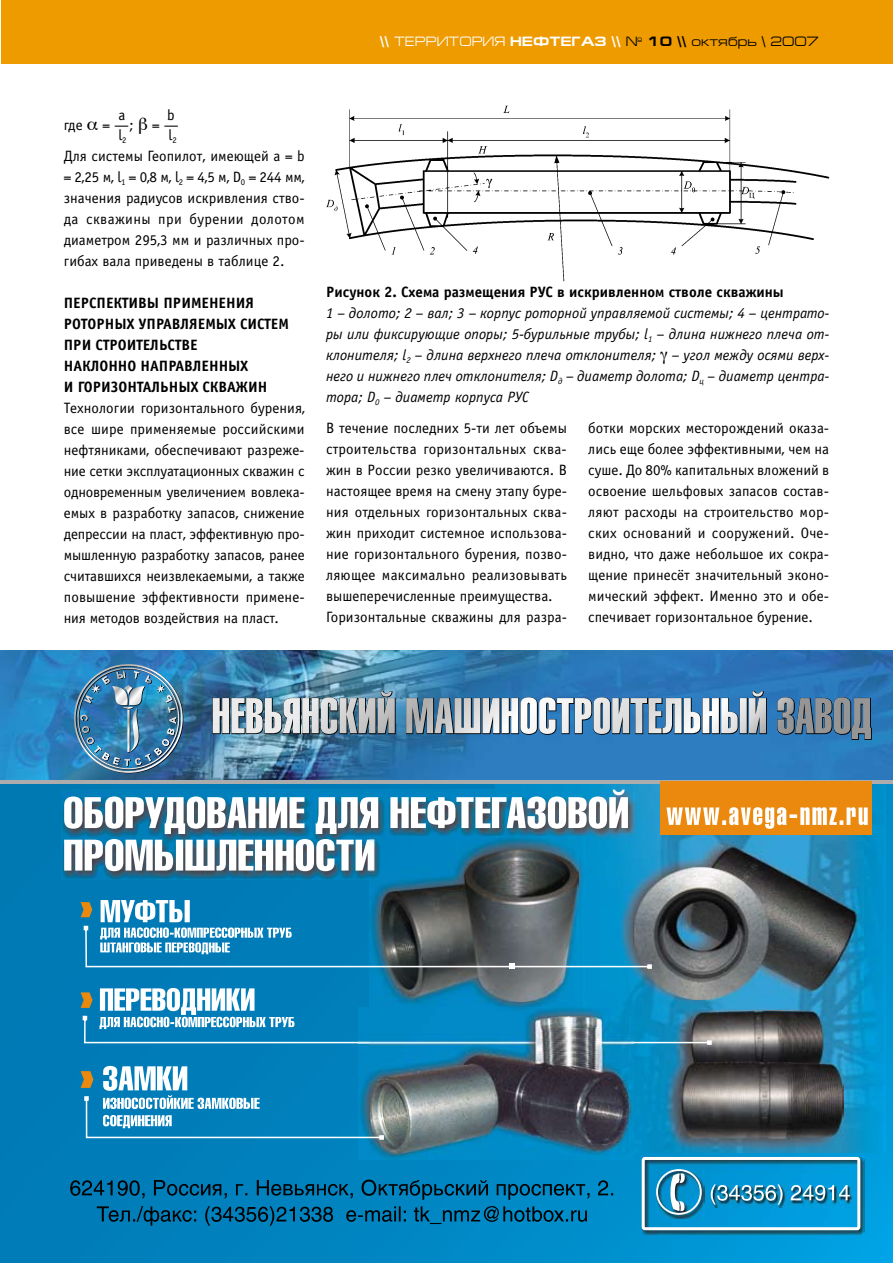
<style>
.page{position:relative;width:893px;height:1263px;background:#fff}
.page>*{position:absolute;margin:0;border:0;box-sizing:border-box;transform-origin:0 0}
.t1{font:15px/21px "Officina Sans C";color:#000}
.t2{font:italic 15px/21px "Officina Sans C";color:#000;text-align:justify}
.t3{font:700 15px "Officina Sans C";color:#000}
.t4{font:13.5px "Europe Ext";color:#000}
.s1{font-weight:700;color:#fff}
.s2{color:#fff}
.s3{font-weight:700}
</style>
<div class="page">
<div style="left:2px;top:0;width:891px;height:64px;background:#ee9b00"></div>
<img style="left:326px;top:106px;width:503px;height:176px">
<div style="left:0;top:650px;width:893px;height:613px;background:linear-gradient(to right,#0075b1,#039cd9)"></div>
<img style="left:495px;top:784px;width:391px;height:368px">
<img style="left:0;top:650px;width:893px;height:131px">
<img style="left:74px;top:664px;width:109px;height:109px">
<svg style="left:213px;top:691px;width:659px;height:49px;background:#7f9cb3"></svg>
<img style="left:665px;top:1008px;width:176px;height:144px">
<img style="left:681px;top:1010px;width:163px;height:131px">
<img style="left:61px;top:789px;width:573px;height:90px">
<svg style="left:64px;top:789px;width:564px;height:82px"></svg>
<img style="left:369px;top:836px;width:215px;height:152px">
<img style="left:380px;top:849px;width:199px;height:139px">
<img style="left:620px;top:834px;width:238px;height:168px">
<img style="left:634px;top:841px;width:229px;height:158px">
<img style="left:358px;top:1045px;width:275px;height:114px">
<img style="left:369px;top:1045px;width:262px;height:109px">
<svg style="left:81px;top:900px;width:571px;height:69px;background:#3d81a0"></svg>
<svg style="left:81px;top:988px;width:631px;height:57px;background:#3493be"></svg>
<svg style="left:81px;top:1066px;width:303px;height:74px;background:#3093c1"></svg>
<hr style="left:0;top:781px;width:893px;height:3px;background:#acacac">
<div style="left:660px;top:781px;width:212px;height:54px;background:#eb880e"></div>
<svg style="left:666px;top:807px;width:202px;height:22px"></svg>
<svg style="left:70px;top:1179px;width:543px;height:21px;background:#006999"></svg>
<img style="left:642px;top:1157px;width:223px;height:77px">
<div style="left:642px;top:1157px;width:218px;height:73px;border:3px solid #fff;border-radius:2px"></div>
<img style="left:711px;top:1186px;width:141px;height:21px">
<img style="left:711px;top:1184px;width:139px;height:21px">
<img style="left:656px;top:1170px;width:48px;height:48px">
<svg style="left:656px;top:1169px;width:46px;height:46px"></svg>
<svg style="left:97px;top:1206px;width:490px;height:20px;background:#006796"></svg>
<p class="t4" style="left:380px;top:34px;width:440px"><span class="s1">\\</span> <span class="s2">ТЕРРИТОРИЯ</span> <span class="s1">НЕФТЕГАЗ \\</span> № <span class="s3">10 \\</span> октябрь \ 2007</p>
<p class="t1" style="left:118px;top:105px;width:8px">a</p>
<p class="t1" style="left:167px;top:105px;width:9px">b</p>
<p class="t1" style="left:64px;top:115px;width:20px">где</p>
<p class="t1" style="left:103px;top:115px;width:78px">= —; = —</p>
<p class="t1" style="left:118px;top:124px;width:10px">l<sub>2</sub></p>
<p class="t1" style="left:64px;top:124px;width:242px;text-indent:105px">l<sub>2<br></sub>Для системы Геопилот, имеющей a = b = 2,25 м, l<sub>1</sub> = 0,8 м, l<sub>2</sub> = 4,5 м, D<sub>0</sub> = 244 мм, значения радиусов искривления ство&shy;да скважины при бурении долотом диаметром 295,3 мм и различных про&shy;гибах вала приведены в таблице 2.</p>
<p class="t3" style="left:64px;top:294px;width:19px">Перспективы</p>
<p class="t3" style="left:163px;top:294px;width:10px">применения</p>
<p class="t3" style="left:64px;top:315px;width:10px">роторны</p>
<p class="t3" style="left:127px;top:315px;width:30px">х управляемы</p>
<p class="t3" style="left:228px;top:315px;width:21px">х систем</p>
<p class="t3" style="left:64px;top:336px;width:10px">при</p>
<p class="t3" style="left:96px;top:336px;width:9px">строительстве</p>
<p class="t3" style="left:64px;top:357px;width:10px">наклонно</p>
<p class="t3" style="left:141px;top:357px;width:10px">направленны</p>
<p class="t3" style="left:241px;top:357px;width:9px">х</p>
<p class="t3" style="left:64px;top:378px;width:24px">и горизонтальны</p>
<p class="t3" style="left:191px;top:378px;width:22px">х скважин</p>
<p class="t1" style="left:64px;top:397px;width:243px;text-align:justify">Технологии горизонтального бурения, все шире применяемые российскими нефтяниками, обеспечивают разреже&shy;ние сетки эксплуатационных скважин с одновременным увеличением вовлека&shy;емых в разработку запасов, снижение депрессии на пласт, эффективную про&shy;мышленную разработку запасов, ранее считавшихся неизвлекаемыми, а также повышение эффективности примене&shy;ния методов воздействия на пласт.</p>
<p class="t3" style="left:326px;top:284px;width:459px">Рисунок 2. Схема размещения РУС в искривленном стволе скважины</p>
<p class="t2" style="left:326px;top:303px;width:505px">1 – долото; 2 – вал; 3 – корпус роторной управляемой системы; 4 – центрато&shy;ры или фиксирующие опоры; 5-бурильные трубы; l<sub>1</sub> – длина нижнего плеча от&shy;клонителя; l<sub>2</sub> – длина верхнего плеча отклонителя; – угол между осями верх&shy;него и нижнего плеч отклонителя; D<sub>д</sub> – диаметр долота; D<sub>ц</sub> – диаметр центра&shy;тора; D<sub>0</sub> – диаметр корпуса РУС</p>
<p class="t1" style="left:326px;top:418px;width:243px">В течение последних 5-ти лет объемы строительства горизонтальных сква&shy;жин в России резко увеличиваются. В настоящее время на смену этапу буре&shy;ния отдельных горизонтальных сква&shy;жин приходит системное использова&shy;ние горизонтального бурения, позво&shy;ляющее максимально реализовывать вышеперечисленные преимущества.<br>Горизонтальные скважины для разра-</p>
<p class="t1" style="left:588px;top:418px;width:243px;text-align:justify">ботки морских месторождений оказа&shy;лись еще более эффективными, чем на суше. До 80% капитальных вложений в освоение шельфовых запасов состав&shy;ляют расходы на строительство мор&shy;ских оснований и сооружений. Оче&shy;видно, что даже небольшое их сокра&shy;щение принесёт значительный эконо&shy;мический эффект. Именно это и обе&shy;спечивает горизонтальное бурение.</p>
</div>
